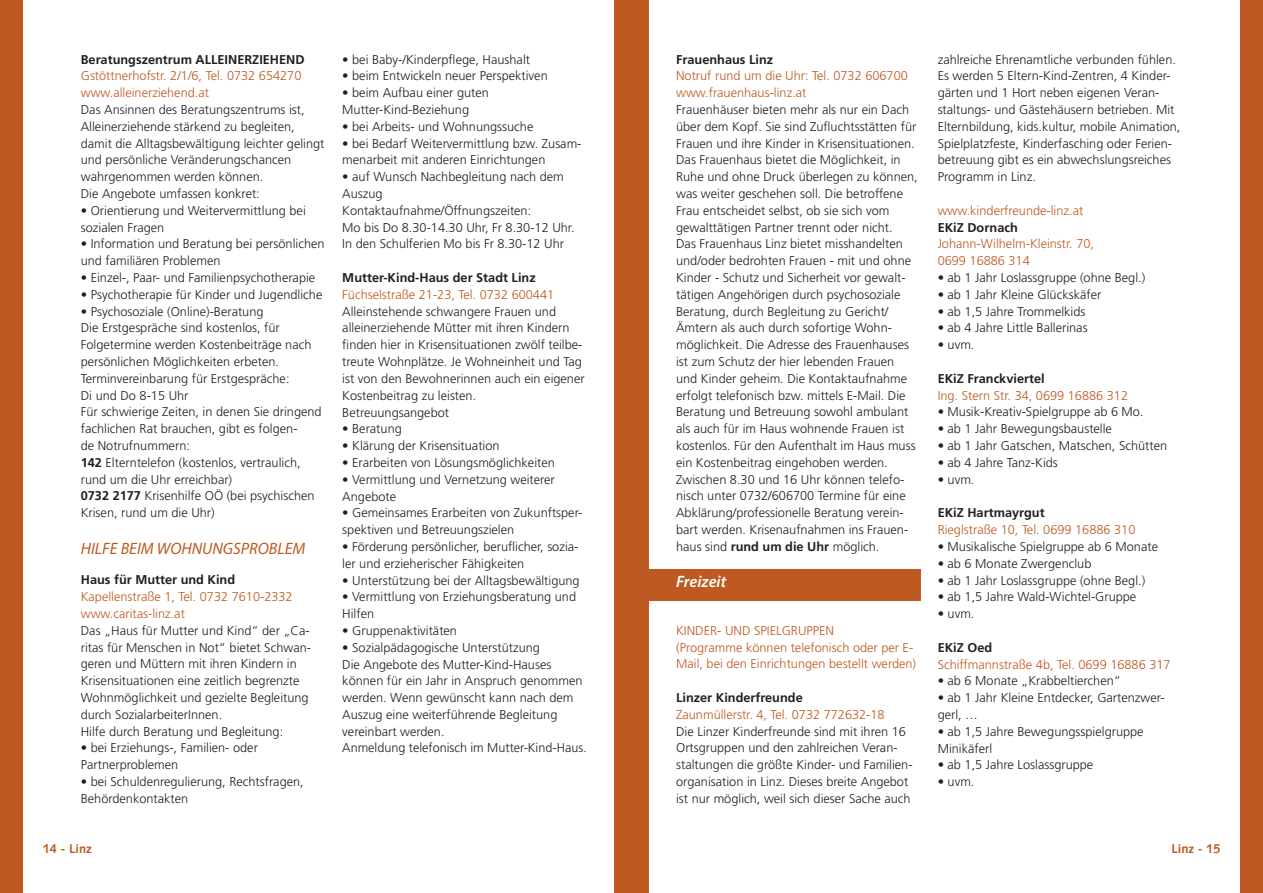
<style>
.page{position:relative;width:1263px;height:893px;background:#fff}
.page>*{position:absolute;margin:0;border:0;box-sizing:border-box;transform-origin:0 0}
.t1{font:italic 16.5px "Myriad Pro";color:#be5921}
.t2{font:italic 600 16.5px "Myriad Pro";color:#fff}
.t3{font:300 12.75px/16.8px "Frutiger LT Std";color:#231f20}
.t4{font:300 12.75px/16.8px "Frutiger LT Std";color:#be5921}
.t5{font:700 12.75px "Frutiger LT Std";color:#231f20}
.t6{font:700 12.75px "Syntax";color:#be5921}
.s1{font-weight:700}
</style>
<div class="page">
<div style="left:0;top:0;width:23px;height:893px;background:#be5921"></div>
<div style="left:1240px;top:0;width:23px;height:893px;background:#be5921"></div>
<div style="left:614px;top:0;width:35px;height:893px;background:#be5921"></div>
<div style="left:631px;top:569px;width:290px;height:32px;background:#be5921"></div>
<p class="t5" style="left:81px;top:52px;width:225px">Beratungszentrum ALLEINERZIEHEND</p>
<p class="t4" style="left:81px;top:68px;width:222px">Gstöttnerhofstr. 2/1/6, Tel. 0732 654270 www.alleinerziehend.at</p>
<p class="t3" style="left:81px;top:101px;width:245px">Das Ansinnen des Beratungszentrums ist, Alleinerziehende stärkend zu begleiten, damit die Alltagsbewältigung leichter gelingt und persönliche Veränderungschancen wahrgenommen werden können.<br>Die Angebote umfassen konkret:</p>
<p class="t3" style="left:81px;top:202px;width:227px">• Orientierung und Weitervermittlung bei sozialen Fragen</p>
<p class="t3" style="left:81px;top:236px;width:245px">• Information und Beratung bei persönlichen und familiären Problemen</p>
<p class="t3" style="left:81px;top:269px;width:236px">• Einzel-, Paar- und Familienpsychotherapie</p>
<p class="t3" style="left:81px;top:286px;width:243px">• Psychotherapie für Kinder und Jugendliche</p>
<p class="t3" style="left:81px;top:303px;width:242px">• Psychosoziale (Online)-Beratung<br>Die Erstgespräche sind kostenlos, für Folgetermine werden Kostenbeiträge nach persönlichen Möglichkeiten erbeten.<br>Terminvereinbarung für Erstgespräche:<br>Di und Do 8-15 Uhr<br>Für schwierige Zeiten, in denen Sie dringend fachlichen Rat brauchen, gibt es folgen-<br>de Notrufnummern:<br><span class="s1">142</span> Elterntelefon (kostenlos, vertraulich, rund um die Uhr erreichbar)<br><span class="s1">0732 2177</span> Krisenhilfe OÖ (bei psychischen Krisen, rund um die Uhr)</p>
<p class="t1" style="left:81px;top:538px;width:226px">HILFE BEIM WOHNUNGSPROBLEM</p>
<p class="t5" style="left:81px;top:572px;width:156px">Haus für Mutter und Kind</p>
<p class="t4" style="left:81px;top:589px;width:213px">Kapellenstraße 1, Tel. 0732 7610-2332 www.caritas-linz.at</p>
<p class="t3" style="left:81px;top:622px;width:232px">Das „Haus für Mutter und Kind“ der „Ca&shy;ritas für Menschen in Not“ bietet Schwan&shy;geren und Müttern mit ihren Kindern in Krisensituationen eine zeitlich begrenzte Wohnmöglichkeit und gezielte Begleitung durch SozialarbeiterInnen.<br>Hilfe durch Beratung und Begleitung:</p>
<p class="t3" style="left:81px;top:740px;width:179px">• bei Erziehungs-, Familien- oder<br>Partnerproblemen</p>
<p class="t3" style="left:81px;top:773px;width:224px">• bei Schuldenregulierung, Rechtsfragen,<br>Behördenkontakten</p>
<p class="t3" style="left:342px;top:51px;width:189px">• bei Baby-/Kinderpflege, Haushalt</p>
<p class="t3" style="left:342px;top:68px;width:207px">• beim Entwickeln neuer Perspektiven</p>
<p class="t3" style="left:342px;top:85px;width:148px">• beim Aufbau einer guten<br>Mutter-Kind-Beziehung</p>
<p class="t3" style="left:342px;top:118px;width:193px">• bei Arbeits- und Wohnungssuche</p>
<p class="t3" style="left:342px;top:135px;width:241px">• bei Bedarf Weitervermittlung bzw. Zusam&shy;menarbeit mit anderen Einrichtungen</p>
<p class="t3" style="left:342px;top:169px;width:234px">• auf Wunsch Nachbegleitung nach dem<br>Auszug<br>Kontaktaufnahme/Öffnungszeiten:<br>Mo bis Do 8.30-14.30 Uhr, Fr 8.30-12 Uhr.<br>In den Schulferien Mo bis Fr 8.30-12 Uhr</p>
<p class="t5" style="left:342px;top:270px;width:195px">Mutter-Kind-Haus der Stadt Linz</p>
<p class="t4" style="left:342px;top:286px;width:213px">Füchselstraße 21-23, Tel. 0732 600441</p>
<p class="t3" style="left:342px;top:303px;width:244px">Alleinstehende schwangere Frauen und alleinerziehende Mütter mit ihren Kindern finden hier in Krisensituationen zwölf teilbe&shy;treute Wohnplätze. Je Wohneinheit und Tag ist von den Bewohnerinnen auch ein eigener Kostenbeitrag zu leisten.<br>Betreuungsangebot</p>
<p class="t3" style="left:342px;top:421px;width:61px">• Beratung</p>
<p class="t3" style="left:342px;top:437px;width:159px">• Klärung der Krisensituation</p>
<p class="t3" style="left:342px;top:454px;width:214px">• Erarbeiten von Lösungsmöglichkeiten</p>
<p class="t3" style="left:342px;top:471px;width:214px">• Vermittlung und Vernetzung weiterer<br>Angebote</p>
<p class="t3" style="left:342px;top:505px;width:242px">• Gemeinsames Erarbeiten von Zukunftsper&shy;spektiven und Betreuungszielen</p>
<p class="t3" style="left:342px;top:538px;width:238px">• Förderung persönlicher, beruflicher, sozia&shy;ler und erzieherischer Fähigkeiten</p>
<p class="t3" style="left:342px;top:572px;width:239px">• Unterstützung bei der Alltagsbewältigung</p>
<p class="t3" style="left:342px;top:589px;width:235px">• Vermittlung von Erziehungsberatung und<br>Hilfen</p>
<p class="t3" style="left:342px;top:622px;width:116px">• Gruppenaktivitäten</p>
<p class="t3" style="left:342px;top:639px;width:246px">• Sozialpädagogische Unterstützung<br>Die Angebote des Mutter-Kind-Hauses können für ein Jahr in Anspruch genommen werden. Wenn gewünscht kann nach dem Auszug eine weiterführende Begleitung vereinbart werden.<br>Anmeldung telefonisch im Mutter-Kind-Haus.</p>
<p class="t5" style="left:676px;top:52px;width:99px">Frauenhaus Linz</p>
<p class="t4" style="left:676px;top:68px;width:233px">Notruf rund um die Uhr: Tel. 0732 606700 www.frauenhaus-linz.at</p>
<p class="t3" style="left:676px;top:101px;width:243px">Frauenhäuser bieten mehr als nur ein Dach über dem Kopf. Sie sind Zufluchtsstätten für Frauen und ihre Kinder in Krisensituationen.<br>Das Frauenhaus bietet die Möglichkeit, in Ruhe und ohne Druck überlegen zu können, was weiter geschehen soll. Die betroffene Frau entscheidet selbst, ob sie sich vom gewalttätigen Partner trennt oder nicht.<br>Das Frauenhaus Linz bietet misshandelten und/oder bedrohten Frauen - mit und ohne Kinder - Schutz und Sicherheit vor gewalt&shy;tätigen Angehörigen durch psychosoziale Beratung, durch Begleitung zu Gericht/ Ämtern als auch durch sofortige Wohn&shy;möglichkeit. Die Adresse des Frauenhauses ist zum Schutz der hier lebenden Frauen und Kinder geheim. Die Kontaktaufnahme erfolgt telefonisch bzw. mittels E-Mail. Die Beratung und Betreuung sowohl ambulant als auch für im Haus wohnende Frauen ist kostenlos. Für den Aufenthalt im Haus muss ein Kostenbeitrag eingehoben werden.<br>Zwischen 8.30 und 16 Uhr können telefo&shy;nisch unter 0732/606700 Termine für eine Abklärung/professionelle Beratung verein&shy;bart werden. Krisenaufnahmen ins Frauen&shy;haus sind <span class="s1">rund um die Uhr</span> möglich.</p>
<p class="t2" style="left:676px;top:571px;width:52px">Freizeit</p>
<p class="t4" style="left:676px;top:622px;width:241px">KINDER- UND SPIELGRUPPEN<br>(Programme können telefonisch oder per E-<br>Mail, bei den Einrichtungen bestellt werden)</p>
<p class="t5" style="left:676px;top:690px;width:128px">Linzer Kinderfreunde</p>
<p class="t4" style="left:676px;top:706px;width:210px">Zaunmüllerstr. 4, Tel. 0732 772632-18</p>
<p class="t3" style="left:676px;top:723px;width:238px">Die Linzer Kinderfreunde sind mit ihren 16<br>Ortsgruppen und den zahlreichen Veran&shy;staltungen die größte Kinder- und Familien&shy;organisation in Linz. Dieses breite Angebot ist nur möglich, weil sich dieser Sache auch</p>
<p class="t3" style="left:938px;top:51px;width:244px">zahlreiche Ehrenamtliche verbunden fühlen.<br>Es werden 5 Eltern-Kind-Zentren, 4 Kinder&shy;gärten und 1 Hort neben eigenen Veran&shy;staltungs- und Gästehäusern betrieben. Mit Elternbildung, kids.kultur, mobile Animation, Spielplatzfeste, Kinderfasching oder Ferien&shy;betreuung gibt es ein abwechslungsreiches Programm in Linz.</p>
<p class="t4" style="left:938px;top:202px;width:147px">www.kinderfreunde-linz.at</p>
<p class="t5" style="left:938px;top:220px;width:82px">EKiZ Dornach</p>
<p class="t4" style="left:938px;top:236px;width:158px">Johann-Wilhelm-Kleinstr. 70,<br>0699 16886 314</p>
<p class="t3" style="left:938px;top:269px;width:209px">• ab 1 Jahr Loslassgruppe (ohne Begl.)</p>
<p class="t3" style="left:938px;top:286px;width:165px">• ab 1 Jahr Kleine Glückskäfer</p>
<p class="t3" style="left:938px;top:303px;width:149px">• ab 1,5 Jahre Trommelkids</p>
<p class="t3" style="left:938px;top:320px;width:151px">• ab 4 Jahre Little Ballerinas</p>
<p class="t3" style="left:938px;top:337px;width:38px">• uvm.</p>
<p class="t5" style="left:938px;top:371px;width:109px">EKiZ Franckviertel</p>
<p class="t4" style="left:938px;top:387px;width:192px">Ing. Stern Str. 34, 0699 16886 312</p>
<p class="t3" style="left:938px;top:404px;width:207px">• Musik-Kreativ-Spielgruppe ab 6 Mo.</p>
<p class="t3" style="left:938px;top:421px;width:176px">• ab 1 Jahr Bewegungsbaustelle</p>
<p class="t3" style="left:938px;top:437px;width:231px">• ab 1 Jahr Gatschen, Matschen, Schütten</p>
<p class="t3" style="left:938px;top:454px;width:122px">• ab 4 Jahre Tanz-Kids</p>
<p class="t3" style="left:938px;top:471px;width:38px">• uvm.</p>
<p class="t5" style="left:938px;top:505px;width:108px">EKiZ Hartmayrgut</p>
<p class="t4" style="left:938px;top:521px;width:199px">Rieglstraße 10, Tel. 0699 16886 310</p>
<p class="t3" style="left:938px;top:538px;width:222px">• Musikalische Spielgruppe ab 6 Monate</p>
<p class="t3" style="left:938px;top:555px;width:155px">• ab 6 Monate Zwergenclub</p>
<p class="t3" style="left:938px;top:572px;width:209px">• ab 1 Jahr Loslassgruppe (ohne Begl.)</p>
<p class="t3" style="left:938px;top:589px;width:200px">• ab 1,5 Jahre Wald-Wichtel-Gruppe</p>
<p class="t3" style="left:938px;top:605px;width:38px">• uvm.</p>
<p class="t5" style="left:938px;top:640px;width:56px">EKiZ Oed</p>
<p class="t4" style="left:938px;top:656px;width:234px">Schiffmannstraße 4b, Tel. 0699 16886 317</p>
<p class="t3" style="left:938px;top:673px;width:185px">• ab 6 Monate „Krabbeltierchen“</p>
<p class="t3" style="left:938px;top:689px;width:228px">• ab 1 Jahr Kleine Entdecker, Gartenzwer&shy;gerl, …</p>
<p class="t3" style="left:938px;top:723px;width:207px">• ab 1,5 Jahre Bewegungsspielgruppe<br>Minikäferl</p>
<p class="t3" style="left:938px;top:757px;width:157px">• ab 1,5 Jahre Loslassgruppe</p>
<p class="t3" style="left:938px;top:773px;width:38px">• uvm.</p>
<p class="t6" style="left:43px;top:841px;width:50px">14 - Linz</p>
<p class="t6" style="left:1171px;top:841px;width:50px">Linz - 15</p>
</div>
